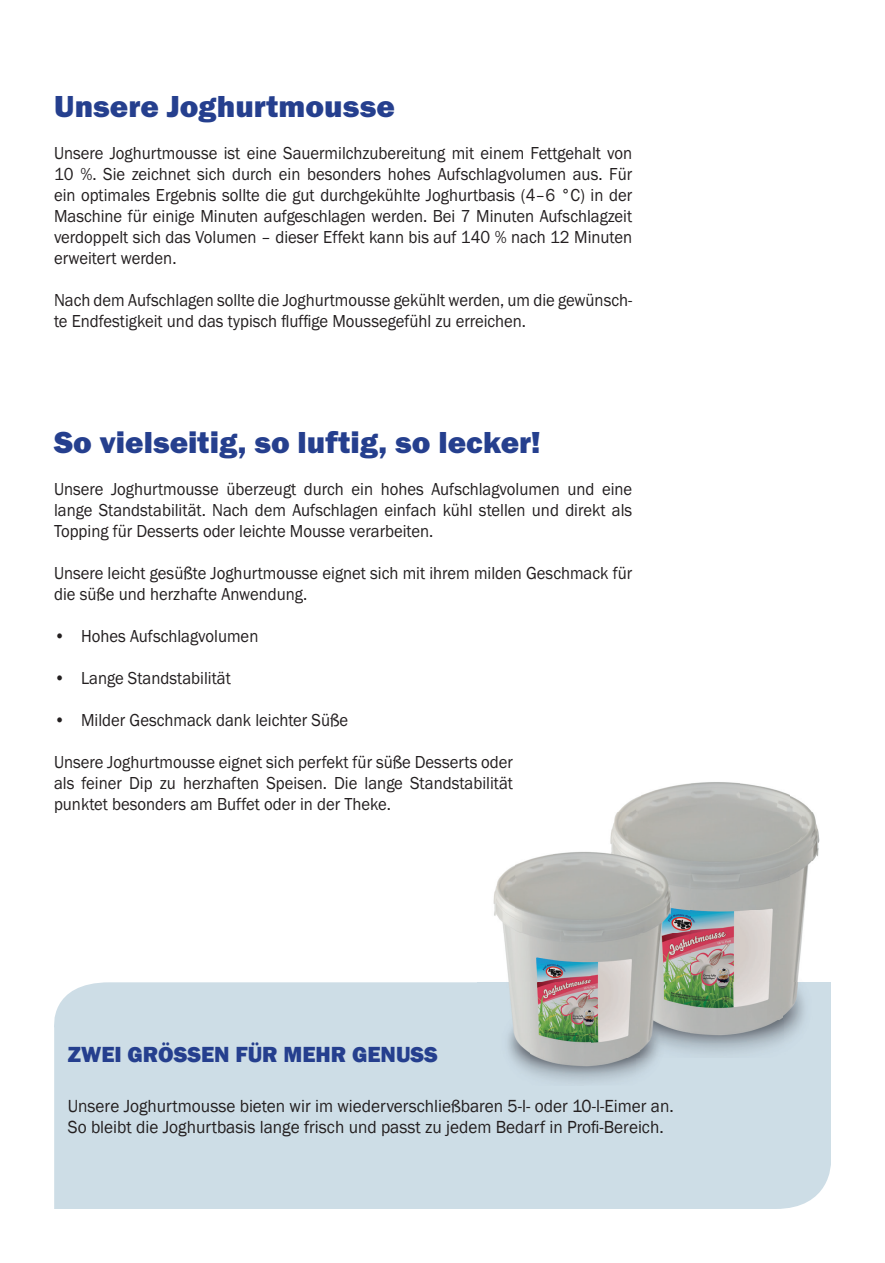
<style>
.page{position:relative;width:885px;height:1263px;background:#fff}
.page>*{position:absolute;margin:0;border:0;box-sizing:border-box;transform-origin:0 0}
.t1{font:31.5px "Franklin Gothic URW Hea";color:#253f8e}
.t2{font:800 22.5px "Franklin Gothic";color:#253f8e}
.t3{font:18px/21px "Franklin Gothic URW Boo";color:#231f20;text-align:justify;scale:.93 1}
.t4{font:18px/21px "Franklin Gothic";color:#231f20;scale:.96 1}
</style>
<div class="page">
<div style="left:54px;top:982px;width:776px;height:227px;background:#cddde6"></div>
<img style="left:617px;top:782px;width:196px;height:31px">
<img style="left:610px;top:813px;width:31px;height:23px">
<img style="left:641px;top:813px;width:179px;height:49px">
<img style="left:689px;top:862px;width:122px;height:98px">
<img style="left:689px;top:960px;width:101px;height:22px">
<img style="left:790px;top:960px;width:41px;height:49px">
<img style="left:830px;top:1009px;width:1px;height:49px">
<img style="left:591px;top:982px;width:239px;height:76px">
<img style="left:493px;top:836px;width:196px;height:146px">
<img style="left:478px;top:982px;width:113px;height:52px">
<img style="left:478px;top:1034px;width:158px;height:51px">
<img style="left:636px;top:1058px;width:53px;height:27px">
<h1 class="t1" style="left:54px;top:86px;width:342px">Unsere Joghurtmousse</h1>
<p class="t3" style="left:54px;top:143px;width:623px">Unsere Joghurtmousse ist eine Sauermilchzubereitung mit einem Fettgehalt von 10 %. Sie zeichnet sich durch ein besonders hohes Aufschlagvolumen aus. Für ein optimales Ergebnis sollte die gut durchgekühlte Joghurtbasis (4–6 °C) in der Maschine für einige Minuten aufgeschlagen werden. Bei 7 Minuten Aufschlagzeit verdoppelt sich das Volumen – dieser Effekt kann bis auf 140 % nach 12 Minuten erweitert werden.</p>
<p class="t3" style="left:54px;top:290px;width:623px">Nach dem Aufschlagen sollte die Joghurtmousse gekühlt werden, um die gewünsch&shy;te Endfestigkeit und das typisch fluffige Moussegefühl zu erreichen.</p>
<h1 class="t1" style="left:54px;top:422px;width:488px">So vielseitig, so luftig, so lecker!</h1>
<p class="t3" style="left:54px;top:479px;width:623px">Unsere Joghurtmousse überzeugt durch ein hohes Aufschlagvolumen und eine lange Standstabilität. Nach dem Aufschlagen einfach kühl stellen und direkt als Topping für Desserts oder leichte Mousse verarbeiten.</p>
<p class="t3" style="left:54px;top:563px;width:623px">Unsere leicht gesüßte Joghurtmousse eignet sich mit ihrem milden Geschmack für die süße und herzhafte Anwendung.</p>
<p class="t3" style="left:54px;top:626px;width:221px">• Hohes Aufschlagvolumen</p>
<p class="t3" style="left:54px;top:668px;width:192px">• Lange Standstabilität</p>
<p class="t3" style="left:54px;top:710px;width:318px">• Milder Geschmack dank leichter Süße</p>
<p class="t3" style="left:54px;top:752px;width:495px">Unsere Joghurtmousse eignet sich perfekt für süße Desserts oder als feiner Dip zu herzhaften Speisen. Die lange Standstabilität punktet besonders am Buffet oder in der Theke.</p>
<p class="t2" style="left:68px;top:1040px;width:371px">ZWEI GRÖSSEN FÜR MEHR GENUSS</p>
<p class="t4" style="left:68px;top:1096px;width:632px">Unsere Joghurtmousse bieten wir im wiederverschließbaren 5-l- oder 10-l-Eimer an.<br>So bleibt die Joghurtbasis lange frisch und passt zu jedem Bedarf in Profi-Bereich.</p>
</div>
